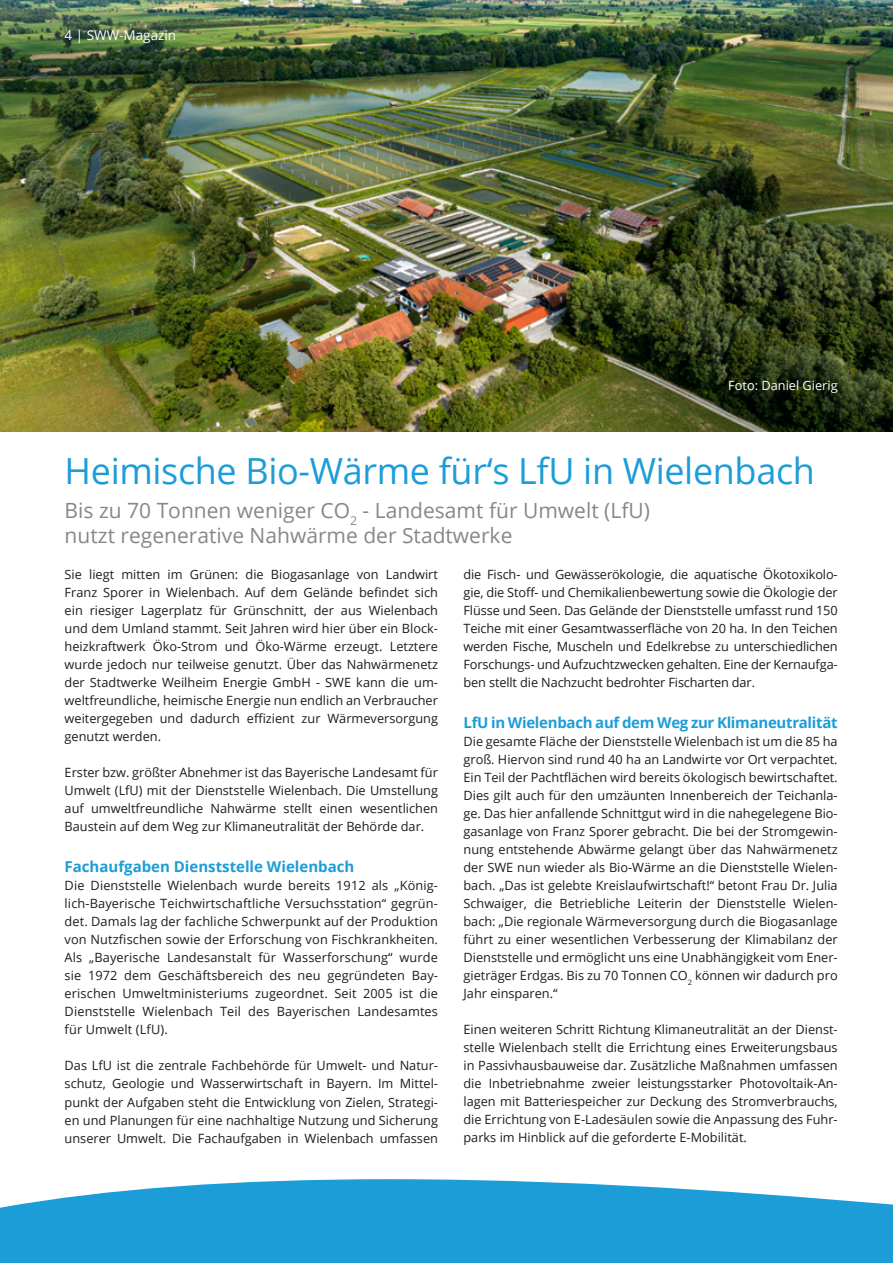
<style>
.page{position:relative;width:893px;height:1263px;background:#fff}
.page>*{position:absolute;margin:0;border:0;box-sizing:border-box;transform-origin:0 0}
.t1{font:36px "Open Sans";letter-spacing:-.01em;color:#1d9dd8}
.t2{font:21px/25.2px "Open Sans";color:#878787}
.t3{font:700 15px "Open Sans";letter-spacing:-.02em;color:#1d9dd8}
.t4{font:700 15px "Open Sans";color:#1d9dd8}
.t5{font:13.5px "Open Sans";color:#fff}
.t6{font:12.75px/18px "Open Sans";color:#1d1d1b;text-align:justify}
.t7{font:12.75px "Open Sans";color:#fff}
</style>
<div class="page">
<img style="left:0;top:0;width:893px;height:431px">
<svg style="left:0;top:1179px;width:893px;height:84px;background:#35a7dc"></svg>
<p class="t5" style="left:65px;top:26px;width:113px">4 | SWW-Magazin</p>
<p class="t7" style="left:728px;top:377px;width:111px">Foto: Daniel Gierig</p>
<h1 class="t1" style="left:65px;top:447px;width:752px">Heimische Bio-Wärme für‘s LfU in Wielenbach</h1>
<h2 class="t2" style="left:65px;top:497px;width:587px">Bis zu 70 Tonnen weniger CO<sub>2</sub> - Landesamt für Umwelt (LfU) nutzt regenerative Nahwärme der Stadtwerke</h2>
<p class="t6" style="left:463px;top:565px;width:376px">die Fisch- und Gewässerökologie, die aquatische Ökotoxikolo&shy;gie, die Stoff- und Chemikalienbewertung sowie die Ökologie der Flüsse und Seen. Das Gelände der Dienststelle umfasst rund 150<br>Teiche mit einer Gesamtwasserfläche von 20 ha. In den Teichen werden Fische, Muscheln und Edelkrebse zu unterschiedlichen Forschungs- und Aufzuchtzwecken gehalten. Eine der Kernaufga&shy;ben stellt die Nachzucht bedrohter Fischarten dar.</p>
<p class="t3" style="left:463px;top:712px;width:376px">LfU in Wielenbach auf dem Weg zur Klimaneutralität</p>
<p class="t6" style="left:463px;top:732px;width:376px">Die gesamte Fläche der Dienststelle Wielenbach ist um die 85 ha groß. Hiervon sind rund 40 ha an Landwirte vor Ort verpachtet.<br>Ein Teil der Pachtflächen wird bereits ökologisch bewirtschaftet.<br>Dies gilt auch für den umzäunten Innenbereich der Teichanla&shy;ge. Das hier anfallende Schnittgut wird in die nahegelegene Bio&shy;gasanlage von Franz Sporer gebracht. Die bei der Stromgewin&shy;nung entstehende Abwärme gelangt über das Nahwärmenetz der SWE nun wieder als Bio-Wärme an die Dienststelle Wielen&shy;bach. „Das ist gelebte Kreislaufwirtschaft!“ betont Frau Dr. Julia Schwaiger, die Betriebliche Leiterin der Dienststelle Wielen&shy;bach: „Die regionale Wärmeversorgung durch die Biogasanlage führt zu einer wesentlichen Verbesserung der Klimabilanz der Dienststelle und ermöglicht uns eine Unabhängigkeit vom Ener&shy;gieträger Erdgas. Bis zu 70 Tonnen CO<sub>2</sub> können wir dadurch pro Jahr einsparen.“</p>
<p class="t6" style="left:463px;top:1020px;width:376px">Einen weiteren Schritt Richtung Klimaneutralität an der Dienst&shy;stelle Wielenbach stellt die Errichtung eines Erweiterungsbaus in Passivhausbauweise dar. Zusätzliche Maßnahmen umfassen die Inbetriebnahme zweier leistungsstarker Photovoltaik-An&shy;lagen mit Batteriespeicher zur Deckung des Stromverbrauchs, die Errichtung von E-Ladesäulen sowie die Anpassung des Fuhr&shy;parks im Hinblick auf die geforderte E-Mobilität.</p>
<p class="t6" style="left:65px;top:565px;width:375px">Sie liegt mitten im Grünen: die Biogasanlage von Landwirt Franz Sporer in Wielenbach. Auf dem Gelände befindet sich ein riesiger Lagerplatz für Grünschnitt, der aus Wielenbach und dem Umland stammt. Seit Jahren wird hier über ein Block&shy;heizkraftwerk Öko-Strom und Öko-Wärme erzeugt. Letztere wurde jedoch nur teilweise genutzt. Über das Nahwärmenetz der Stadtwerke Weilheim Energie GmbH - SWE kann die um&shy;weltfreundliche, heimische Energie nun endlich an Verbraucher weitergegeben und dadurch effizient zur Wärmeversorgung genutzt werden.</p>
<p class="t6" style="left:65px;top:763px;width:375px">Erster bzw. größter Abnehmer ist das Bayerische Landesamt für Umwelt (LfU) mit der Dienststelle Wielenbach. Die Umstellung auf umweltfreundliche Nahwärme stellt einen wesentlichen Baustein auf dem Weg zur Klimaneutralität der Behörde dar.</p>
<p class="t4" style="left:65px;top:856px;width:291px">Fachaufgaben Dienststelle Wielenbach</p>
<p class="t6" style="left:65px;top:876px;width:375px">Die Dienststelle Wielenbach wurde bereits 1912 als „König&shy;lich-Bayerische Teichwirtschaftliche Versuchsstation“ gegrün&shy;det. Damals lag der fachliche Schwerpunkt auf der Produktion von Nutzfischen sowie der Erforschung von Fischkrankheiten.<br>Als „Bayerische Landesanstalt für Wasserforschung“ wurde sie 1972 dem Geschäftsbereich des neu gegründeten Bay&shy;erischen Umweltministeriums zugeordnet. Seit 2005 ist die Dienststelle Wielenbach Teil des Bayerischen Landesamtes für Umwelt (LfU).</p>
<p class="t6" style="left:65px;top:1056px;width:375px">Das LfU ist die zentrale Fachbehörde für Umwelt- und Natur&shy;schutz, Geologie und Wasserwirtschaft in Bayern. Im Mittel&shy;punkt der Aufgaben steht die Entwicklung von Zielen, Strategi&shy;en und Planungen für eine nachhaltige Nutzung und Sicherung unserer Umwelt. Die Fachaufgaben in Wielenbach umfassen</p>
</div>
